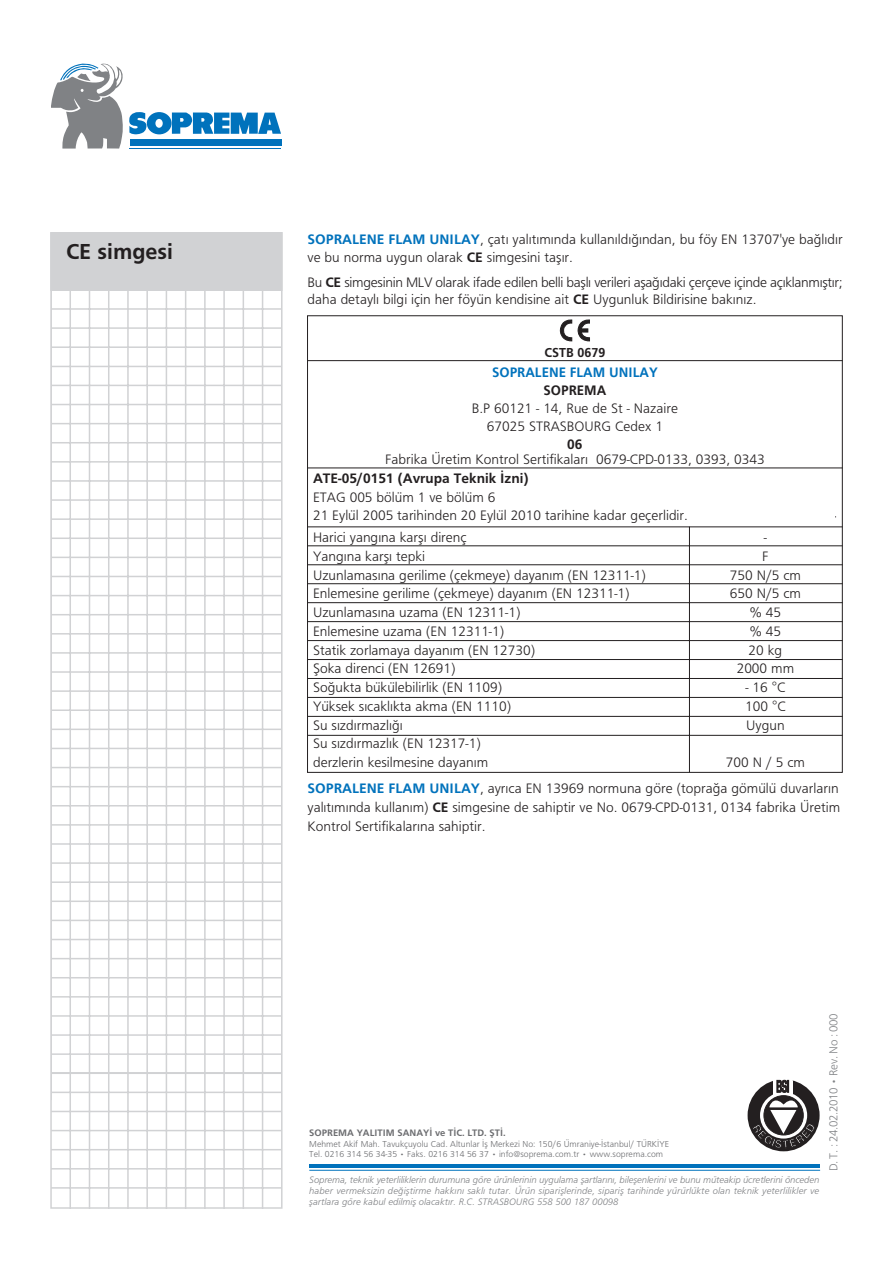
<style>
.page{position:relative;width:893px;height:1263px;background:#fff}
.page>*{position:absolute;margin:0;border:0;box-sizing:border-box;transform-origin:0 0}
.t1{font:700 22.5px "Frugal";color:#231f20}
.t2{font:14.25px/18.8px "Frugal";color:#231f20}
.t3{font:14.25px/17.4px "Frugal";letter-spacing:-.02em;color:#231f20}
.t4{font:700 14.25px "Frugal";color:#231f20}
.t5{font:700 14.25px "Frugal";color:#0072bc;scale:.96 1}
.t6{font:700 14.25px "Frugal";color:#231f20;scale:.96 1}
.t7{font:700 13.5px "Frugal";color:#231f20;scale:.96 1}
.t8{font:12px "Frugal";letter-spacing:-.035em;color:#808285}
.t9{font:italic 9.75px/11.2px "Frugal";color:#808285;text-align:justify}
.t10{font:700 9.75px "Frugal";color:#6c6d70}
.t11{font:9px/10.5px "Frugal";color:#6c6d70}
.s1{font-weight:700;color:#0072bc}
.s2{font-weight:700}
</style>
<div class="page">
<hr style="left:70px;top:233px;width:1px;height:975px;background:#d1d2d4">
<hr style="left:89px;top:233px;width:1px;height:975px;background:#d1d2d4">
<hr style="left:108px;top:233px;width:1px;height:975px;background:#d1d2d4">
<hr style="left:127px;top:233px;width:2px;height:975px;background:#d1d2d4">
<hr style="left:146px;top:233px;width:2px;height:975px;background:#d1d2d4">
<hr style="left:166px;top:233px;width:1px;height:975px;background:#d1d2d4">
<hr style="left:185px;top:233px;width:1px;height:975px;background:#d1d2d4">
<hr style="left:204px;top:233px;width:2px;height:975px;background:#d1d2d4">
<hr style="left:223px;top:233px;width:2px;height:975px;background:#d1d2d4">
<hr style="left:243px;top:233px;width:1px;height:975px;background:#d1d2d4">
<hr style="left:262px;top:233px;width:1px;height:975px;background:#d1d2d4">
<hr style="left:51px;top:308px;width:231px;height:2px;background:#d1d2d4">
<hr style="left:51px;top:327px;width:231px;height:2px;background:#d1d2d4">
<hr style="left:51px;top:346px;width:231px;height:2px;background:#d1d2d4">
<hr style="left:51px;top:385px;width:231px;height:1px;background:#d1d2d4">
<hr style="left:51px;top:404px;width:231px;height:1px;background:#d1d2d4">
<hr style="left:51px;top:423px;width:231px;height:1px;background:#d1d2d4">
<hr style="left:51px;top:442px;width:231px;height:1px;background:#d1d2d4">
<hr style="left:51px;top:461px;width:231px;height:2px;background:#d1d2d4">
<hr style="left:51px;top:480px;width:231px;height:2px;background:#d1d2d4">
<hr style="left:51px;top:499px;width:231px;height:2px;background:#d1d2d4">
<hr style="left:51px;top:518px;width:231px;height:2px;background:#d1d2d4">
<hr style="left:51px;top:537px;width:231px;height:2px;background:#d1d2d4">
<hr style="left:51px;top:557px;width:231px;height:1px;background:#d1d2d4">
<hr style="left:51px;top:576px;width:231px;height:1px;background:#d1d2d4">
<hr style="left:51px;top:595px;width:231px;height:1px;background:#d1d2d4">
<hr style="left:51px;top:614px;width:231px;height:1px;background:#d1d2d4">
<hr style="left:51px;top:633px;width:231px;height:1px;background:#d1d2d4">
<hr style="left:51px;top:652px;width:231px;height:2px;background:#d1d2d4">
<hr style="left:51px;top:671px;width:231px;height:2px;background:#d1d2d4">
<hr style="left:51px;top:690px;width:231px;height:2px;background:#d1d2d4">
<hr style="left:51px;top:709px;width:231px;height:2px;background:#d1d2d4">
<hr style="left:51px;top:729px;width:231px;height:1px;background:#d1d2d4">
<hr style="left:51px;top:748px;width:231px;height:1px;background:#d1d2d4">
<hr style="left:51px;top:767px;width:231px;height:1px;background:#d1d2d4">
<hr style="left:51px;top:786px;width:231px;height:1px;background:#d1d2d4">
<hr style="left:51px;top:805px;width:231px;height:1px;background:#d1d2d4">
<hr style="left:51px;top:824px;width:231px;height:2px;background:#d1d2d4">
<hr style="left:51px;top:843px;width:231px;height:2px;background:#d1d2d4">
<hr style="left:51px;top:862px;width:231px;height:2px;background:#d1d2d4">
<hr style="left:51px;top:881px;width:231px;height:2px;background:#d1d2d4">
<hr style="left:51px;top:900px;width:231px;height:2px;background:#d1d2d4">
<hr style="left:51px;top:920px;width:231px;height:1px;background:#d1d2d4">
<hr style="left:51px;top:939px;width:231px;height:1px;background:#d1d2d4">
<hr style="left:51px;top:958px;width:231px;height:1px;background:#d1d2d4">
<hr style="left:51px;top:977px;width:231px;height:1px;background:#d1d2d4">
<hr style="left:51px;top:996px;width:231px;height:1px;background:#d1d2d4">
<hr style="left:51px;top:1015px;width:231px;height:2px;background:#d1d2d4">
<hr style="left:51px;top:1034px;width:231px;height:2px;background:#d1d2d4">
<hr style="left:51px;top:1053px;width:231px;height:2px;background:#d1d2d4">
<hr style="left:51px;top:1072px;width:231px;height:2px;background:#d1d2d4">
<hr style="left:51px;top:1091px;width:231px;height:2px;background:#d1d2d4">
<hr style="left:51px;top:1111px;width:231px;height:1px;background:#d1d2d4">
<hr style="left:51px;top:1130px;width:231px;height:1px;background:#d1d2d4">
<hr style="left:51px;top:1149px;width:231px;height:1px;background:#d1d2d4">
<hr style="left:51px;top:1168px;width:231px;height:1px;background:#d1d2d4">
<hr style="left:51px;top:1187px;width:231px;height:1px;background:#d1d2d4">
<hr style="left:51px;top:366px;width:231px;height:1px;background:#d1d2d4">
<div style="left:50px;top:232px;width:233px;height:977px;border:2px solid #d1d2d4"></div>
<svg style="left:51px;top:63px;width:230px;height:86px"></svg>
<hr style="left:309px;top:1165px;width:511px;height:3px;background:#0072bc">
<hr style="left:309px;top:1170px;width:511px;height:1px;background:#0072bc">
<div style="left:748px;top:1079px;width:72px;height:72px;background:#231f20;border-radius:50%"></div>
<svg style="left:752px;top:1079px;width:63px;height:70px"></svg>
<div style="left:50px;top:232px;width:233px;height:59px;background:#d1d2d4"></div>
<hr style="left:308px;top:360px;width:535px;height:1px;background:#231f20">
<hr style="left:308px;top:468px;width:535px;height:1px;background:#231f20">
<svg style="left:560px;top:319px;width:12px;height:22px"></svg>
<svg style="left:578px;top:319px;width:12px;height:22px"></svg>
<hr style="left:689px;top:527px;width:1px;height:245px;background:#231f20">
<hr style="left:308px;top:526px;width:535px;height:1px;background:#231f20">
<hr style="left:308px;top:545px;width:535px;height:1px;background:#231f20">
<hr style="left:308px;top:564px;width:535px;height:1px;background:#231f20">
<hr style="left:308px;top:583px;width:535px;height:1px;background:#231f20">
<hr style="left:308px;top:602px;width:535px;height:1px;background:#231f20">
<hr style="left:308px;top:621px;width:535px;height:1px;background:#231f20">
<hr style="left:308px;top:640px;width:535px;height:1px;background:#231f20">
<hr style="left:308px;top:659px;width:535px;height:1px;background:#231f20">
<hr style="left:308px;top:678px;width:535px;height:1px;background:#231f20">
<hr style="left:308px;top:697px;width:535px;height:1px;background:#231f20">
<hr style="left:308px;top:716px;width:535px;height:1px;background:#231f20">
<hr style="left:308px;top:735px;width:535px;height:1px;background:#231f20">
<h1 class="t1" style="left:66px;top:243px;width:108px">CE simgesi</h1>
<p class="t2" style="left:308px;top:232px;width:537px;line-height:17.4px"><span class="s1">SOPRALENE FLAM UNILAY</span>, çat› yal›t›m›nda kullan›ld›¤›ndan, bu föy EN 13707'ye ba¤l›d›r ve bu norma uygun olarak <span class="s2">CE</span> simgesini tafl›r.</p>
<p class="t3" style="left:307px;top:275px;width:537px">Bu <span class="s2">CE</span> simgesinin MLV olarak ifade edilen belli bafll› verileri afla¤›daki çerçeve içinde aç›klanm›flt›r; daha detayl› bilgi için her föyün kendisine ait <span class="s2">CE</span> Uygunluk Bildirisine bak›n›z.</p>
<p class="t7" style="left:544px;top:347px;width:65px">CSTB 0679</p>
<p class="t5" style="left:492px;top:367px;width:174px">SOPRALENE FLAM UNILAY</p>
<p class="t6" style="left:544px;top:384px;width:67px">SOPREMA</p>
<p class="t2" style="left:472px;top:400px;width:208px;line-height:18px;text-align:center">B.P 60121 - 14, Rue de St - Nazaire<br>67025 STRASBOURG Cedex 1</p>
<p class="t4" style="left:567px;top:438px;width:17px">06</p>
<p class="t2" style="left:385px;top:451px;width:381px">Fabrika Üretim Kontrol Sertifikalar› 0679-CPD-0133, 0393, 0343</p>
<p class="t4" style="left:313px;top:473px;width:217px">ATE-05/0151 (Avrupa Teknik ‹zni)</p>
<p class="t2" style="left:313px;top:489px;width:377px">ETAG 005 bölüm 1 ve bölüm 6<br>21 Eylül 2005 tarihinden 20 Eylül 2010 tarihine kadar geçerlidir.</p>
<p class="t2" style="left:313px;top:529px;width:334px">Harici yang›na karfl› direnç<br>Yang›na karfl› tepki<br>Uzunlamas›na gerilime (çekmeye) dayan›m (EN 12311-1)<br>Enlemesine gerilime (çekmeye) dayan›m (EN 12311-1)<br>Uzunlamas›na uzama (EN 12311-1)<br>Enlemesine uzama (EN 12311-1)<br>Statik zorlamaya dayan›m (EN 12730)<br>fioka direnci (EN 12691)<br>So¤ukta bükülebilirlik (EN 1109)<br>Yüksek s›cakl›kta akma (EN 1110)<br>Su s›zd›rmazl›¤›<br>Su s›zd›rmazl›k (EN 12317-1)<br>derzlerin kesilmesine dayan›m</p>
<p class="t2" style="left:730px;top:529px;width:73px;text-align:center">-<br>F<br>750 N/5 cm<br>650 N/5 cm % 45<br>% 45<br>20 kg<br>2000 mm</p>
<p class="t2" style="left:745px;top:679px;width:42px;text-align:justify">- 16 °C 100 °C Uygun</p>
<p class="t2" style="left:726px;top:754px;width:81px">700 N / 5 cm</p>
<p class="t2" style="left:307px;top:781px;width:534px"><span class="s1">SOPRALENE FLAM UNILAY</span>, ayr›ca EN 13969 normuna göre (topra¤a gömülü duvarlar›n yal›t›m›nda kullan›m) <span class="s2">CE</span> simgesine de sahiptir ve No. 0679-CPD-0131, 0134 fabrika Üretim<br>Kontrol Sertifikalar›na sahiptir.</p>
<p class="t10" style="left:309px;top:1129px;width:198px">SOPREMA YALITIM SANAY‹ ve T‹C. LTD. fiT‹.</p>
<p class="t11" style="left:309px;top:1139px;width:361px">Mehmet Akif Mah. Tavukçuyolu Cad. Altunlar ‹fl Merkezi No: 150/6 Ümraniye-‹stanbul/ TÜRK‹YE<br>Tel. 0216 314 56 34-35 • Faks. 0216 314 56 37 • info@soprema.com.tr • www.soprema.com</p>
<p class="t9" style="left:309px;top:1175px;width:512px">Soprema, teknik yeterliliklerin durumuna göre ürünlerinin uygulama flartlar›n›, bileflenlerini ve bunu müteakip ücretlerini önceden haber vermeksizin de¤ifltirme hakk›n› sakl› tutar. Ürün siparifllerinde, siparifl tarihinde yürürlükte olan teknik yeterlilikler ve flartlara göre kabul edilmifl olacakt›r. R.C. STRASBOURG 558 500 187 00098</p>
<p class="t8" style="left:829px;top:1171px;width:160px;rotate:-90deg">D. T. : 24.02.2010 • Rev. No : 000</p>
</div>
